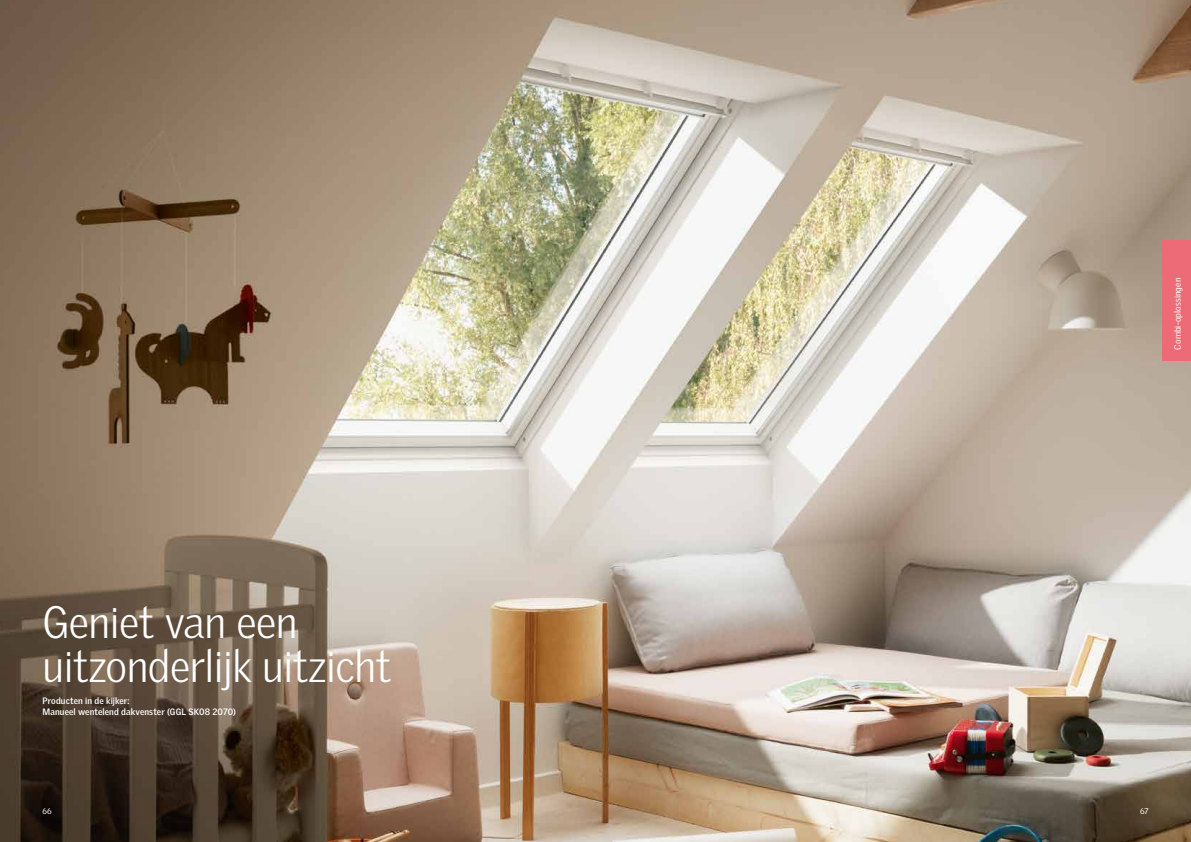
<style>
.page{position:relative;width:1191px;height:842px;background:#fff}
.page>*{position:absolute;margin:0;border:0;box-sizing:border-box;transform-origin:0 0}
.t1{font:300 44px/44px "Velux Gothic";letter-spacing:-.01em;color:#fff}
.t2{font:700 9px/11px "Velux Gothic";letter-spacing:.01em;color:#fff}
.t3{font:9px "Velux Gothic";letter-spacing:.01em;color:#fff}
.t4{font:8px "Velux Gothic";color:#fff}
</style>
<div class="page">
<img style="left:0;top:0;width:1191px;height:842px">
<div style="left:1162px;top:241px;width:29px;height:120px;background:#ed6b77"></div>
<p class="t3" style="left:1172px;top:349px;width:73px;rotate:-90deg">Combi-oplossingen</p>
<h1 class="t1" style="left:43px;top:600px;width:350px">Geniet van een uitzonderlijk uitzicht</h1>
<p class="t2" style="left:43px;top:696px;width:195px">Producten in de kijker:<br>Manueel wentelend dakvenster (GGL SK08 2070)</p>
<p class="t4" style="left:43px;top:806px;width:11px">66</p>
<p class="t4" style="left:1140px;top:806px;width:10px">67</p>
</div>
